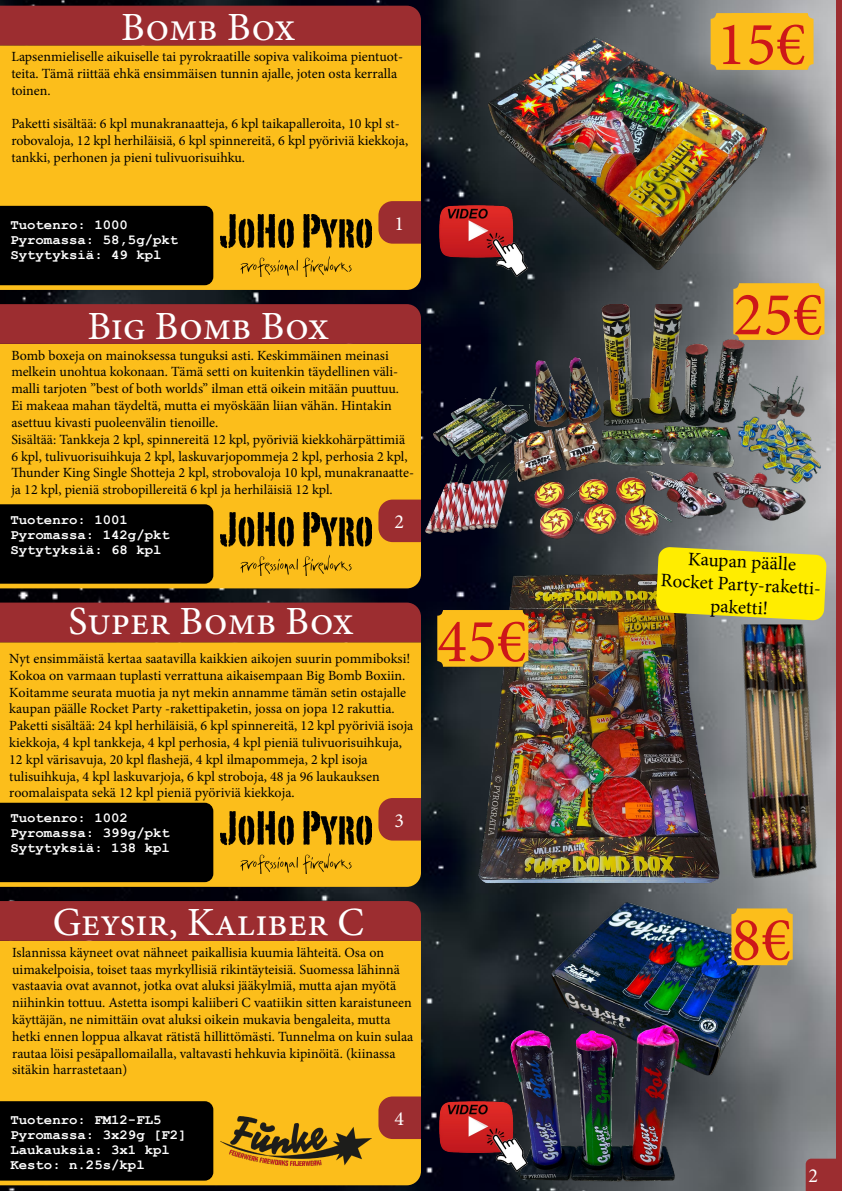
<style>
.page{position:relative;width:842px;height:1191px;background:#fff}
.page>*{position:absolute;margin:0;border:0;box-sizing:border-box;transform-origin:0 0}
.t1{font:62px "Minion Pro";color:#cd1719}
.t2{font:40px "Minion Pro";color:#fff}
.t3{font:20px "Minion Pro";color:#fff}
.t4{font:19px/22.8px "Minion Pro";color:#000;text-align:center}
.t5{font:14px/16.8px "Minion Pro";color:#000}
.t6{font:700 13.9px/15px "Courier New";color:#fff}
</style>
<div class="page">
<img style="left:0;top:0;width:836px;height:1191px">
<div style="left:0;top:45px;width:421px;height:245px;background:#fcbe1b"></div>
<div style="left:0;top:344px;width:421px;height:244px;background:#fcbe1b"></div>
<div style="left:0;top:642px;width:421px;height:245px;background:#fcbe1b"></div>
<div style="left:0;top:940px;width:421px;height:245px;background:#fcbe1b"></div>
<div style="left:836px;top:0;width:6px;height:1191px;background:#9c2d30"></div>
<svg style="left:806px;top:1158px;width:30px;height:33px"></svg>
<img style="left:422px;top:304px;width:404px;height:284px">
<img style="left:486px;top:6px;width:285px;height:284px">
<img style="left:437px;top:569px;width:319px;height:318px">
<img style="left:486px;top:901px;width:285px;height:284px">
<img style="left:221px;top:1116px;width:150px;height:49px">
<img style="left:221px;top:811px;width:150px;height:62px">
<img style="left:221px;top:512px;width:150px;height:63px">
<img style="left:221px;top:214px;width:150px;height:63px">
<div style="left:0;top:206px;width:213px;height:79px;background:#000"></div>
<div style="left:0;top:504px;width:213px;height:79px;background:#000"></div>
<div style="left:0;top:802px;width:213px;height:80px;background:#000"></div>
<div style="left:0;top:1101px;width:213px;height:79px;background:#000"></div>
<div style="left:0;top:901px;width:421px;height:39px;background:#9c2d30"></div>
<div style="left:0;top:602px;width:421px;height:40px;background:#9c2d30"></div>
<div style="left:0;top:304px;width:421px;height:40px;background:#9c2d30"></div>
<div style="left:0;top:6px;width:421px;height:39px;background:#9c2d30"></div>
<svg style="left:656px;top:547px;width:171px;height:73px;background:#f0e010"></svg>
<img style="left:731px;top:624px;width:95px;height:258px">
<svg style="left:378px;top:201px;width:43px;height:43px;background:#a2362e"></svg>
<svg style="left:378px;top:499px;width:43px;height:43px;background:#a2372e"></svg>
<div style="left:378px;top:798px;width:43px;height:42px;background:#9c2d30"></div>
<svg style="left:378px;top:1096px;width:43px;height:43px;background:#a2372e"></svg>
<img style="left:439px;top:1101px;width:88px;height:71px">
<img style="left:439px;top:206px;width:88px;height:71px">
<div style="left:731px;top:908px;width:62px;height:57px;background:#fcbe1b;border-radius:6px"></div>
<div style="left:437px;top:610px;width:91px;height:56px;background:#fcbe1b;border-radius:6px"></div>
<div style="left:733px;top:283px;width:91px;height:57px;background:#fcbe1b;border-radius:6px"></div>
<div style="left:711px;top:13px;width:102px;height:57px;background:#fcbe1b;border-radius:6px"></div>
<h2 class="t2" style="left:121px;top:0;width:176px">Bomb Box</h2>
<p class="t5" style="left:11px;top:48px;width:393px">Lapsenmieliselle aikuiselle tai pyrokraatille sopiva valikoima pientuot&shy;teita. Tämä riittää ehkä ensimmäisen tunnin ajalle, joten osta kerralla toinen.</p>
<p class="t5" style="left:11px;top:116px;width:398px">Paketti sisältää: 6 kpl munakranaatteja, 6 kpl taikapalleroita, 10 kpl st&shy;robovaloja, 12 kpl herhiläisiä, 6 kpl spinnereitä, 6 kpl pyöriviä kiekkoja, tankki, perhonen ja pieni tulivuorisuihku.</p>
<p class="t6" style="left:10px;top:217px;width:170px">Tuotenro: 1000<br>Pyromassa: 58,5g/pkt<br>Sytytyksiä: 49 kpl</p>
<h2 class="t2" style="left:88px;top:299px;width:244px">Big Bomb Box</h2>
<h3 class="t3" style="left:394px;top:210px;width:11px">1</h3>
<p class="t5" style="left:11px;top:347px;width:404px">Bomb boxeja on mainoksessa tunguksi asti. Keskimmäinen meinasi melkein unohtua kokonaan. Tämä setti on kuitenkin täydellinen väli&shy;malli tarjoten ”best of both worlds” ilman että oikein mitään puuttuu.<br>Ei makeaa mahan täydeltä, mutta ei myöskään liian vähän. Hintakin asettuu kivasti puoleenvälin tienoille.<br>Sisältää: Tankkeja 2 kpl, spinnereitä 12 kpl, pyöriviä kiekkohärpättimiä 6 kpl, tulivuorisuihkuja 2 kpl, laskuvarjopommeja 2 kpl, perhosia 2 kpl, Thunder King Single Shotteja 2 kpl, strobovaloja 10 kpl, munakranaatte&shy;ja 12 kpl, pieniä strobopillereitä 6 kpl ja herhiläisiä 12 kpl.</p>
<p class="t6" style="left:10px;top:511px;width:161px">Tuotenro: 1001<br>Pyromassa: 142g/pkt<br>Sytytyksiä: 68 kpl</p>
<h3 class="t3" style="left:394px;top:508px;width:11px">2</h3>
<h2 class="t2" style="left:69px;top:594px;width:287px">Super Bomb Box</h2>
<p class="t5" style="left:9px;top:650px;width:406px">Nyt ensimmäistä kertaa saatavilla kaikkien aikojen suurin pommiboksi!<br>Kokoa on varmaan tuplasti verrattuna aikaisempaan Big Bomb Boxiin.<br>Koitamme seurata muotia ja nyt mekin annamme tämän setin ostajalle kaupan päälle Rocket Party -rakettipaketin, jossa on jopa 12 rakuttia.<br>Paketti sisältää: 24 kpl herhiläisiä, 6 kpl spinnereitä, 12 kpl pyöriviä isoja kiekkoja, 4 kpl tankkeja, 4 kpl perhosia, 4 kpl pieniä tulivuorisuihkuja, 12 kpl värisavuja, 20 kpl flashejä, 4 kpl ilmapommeja, 2 kpl isoja tulisuihkuja, 4 kpl laskuvarjoja, 6 kpl stroboja, 48 ja 96 laukauksen roomalaispata sekä 12 kpl pieniä pyöriviä kiekkoja.</p>
<p class="t6" style="left:10px;top:809px;width:161px">Tuotenro: 1002<br>Pyromassa: 399g/pkt<br>Sytytyksiä: 138 kpl</p>
<h2 class="t2" style="left:53px;top:896px;width:313px">Geysir, Kaliber C</h2>
<h3 class="t3" style="left:394px;top:806px;width:11px">3</h3>
<p class="t5" style="left:12px;top:944px;width:403px">Islannissa käyneet ovat nähneet paikallisia kuumia lähteitä. Osa on uimakelpoisia, toiset taas myrkyllisiä rikintäyteisiä. Suomessa lähinnä vastaavia ovat avannot, jotka ovat aluksi jääkylmiä, mutta ajan myötä niihinkin tottuu. Astetta isompi kaliiberi C vaatiikin sitten karaistuneen käyttäjän, ne nimittäin ovat aluksi oikein mukavia bengaleita, mutta hetki ennen loppua alkavat rätistä hillittömästi. Tunnelma on kuin sulaa rautaa löisi pesäpallomailalla, valtavasti hehkuvia kipinöitä. (kiinassa sitäkin harrastetaan)</p>
<p class="t6" style="left:10px;top:1111px;width:178px">Tuotenro: FM12-FL5<br>Pyromassa: 3x29g [F2]<br>Laukauksia: 3x1 kpl<br>Kesto: n.25s/kpl</p>
<h3 class="t3" style="left:394px;top:1105px;width:11px">4</h3>
<h1 class="t1" style="left:437px;top:600px;width:91px">45€</h1>
<h1 class="t1" style="left:726px;top:3px;width:72px">X€</h1>
<h1 class="t1" style="left:716px;top:3px;width:91px">15€</h1>
<h1 class="t1" style="left:733px;top:273px;width:91px">25€</h1>
<h3 class="t4" style="left:663px;top:546px;width:164px;rotate:3deg">Kaup an p äälle<br>RocketParty-raketti&shy;paketti!</h3>
<h1 class="t1" style="left:731px;top:898px;width:61px">8€</h1>
<h3 class="t3" style="left:808px;top:1162px;width:11px">2</h3>
</div>
